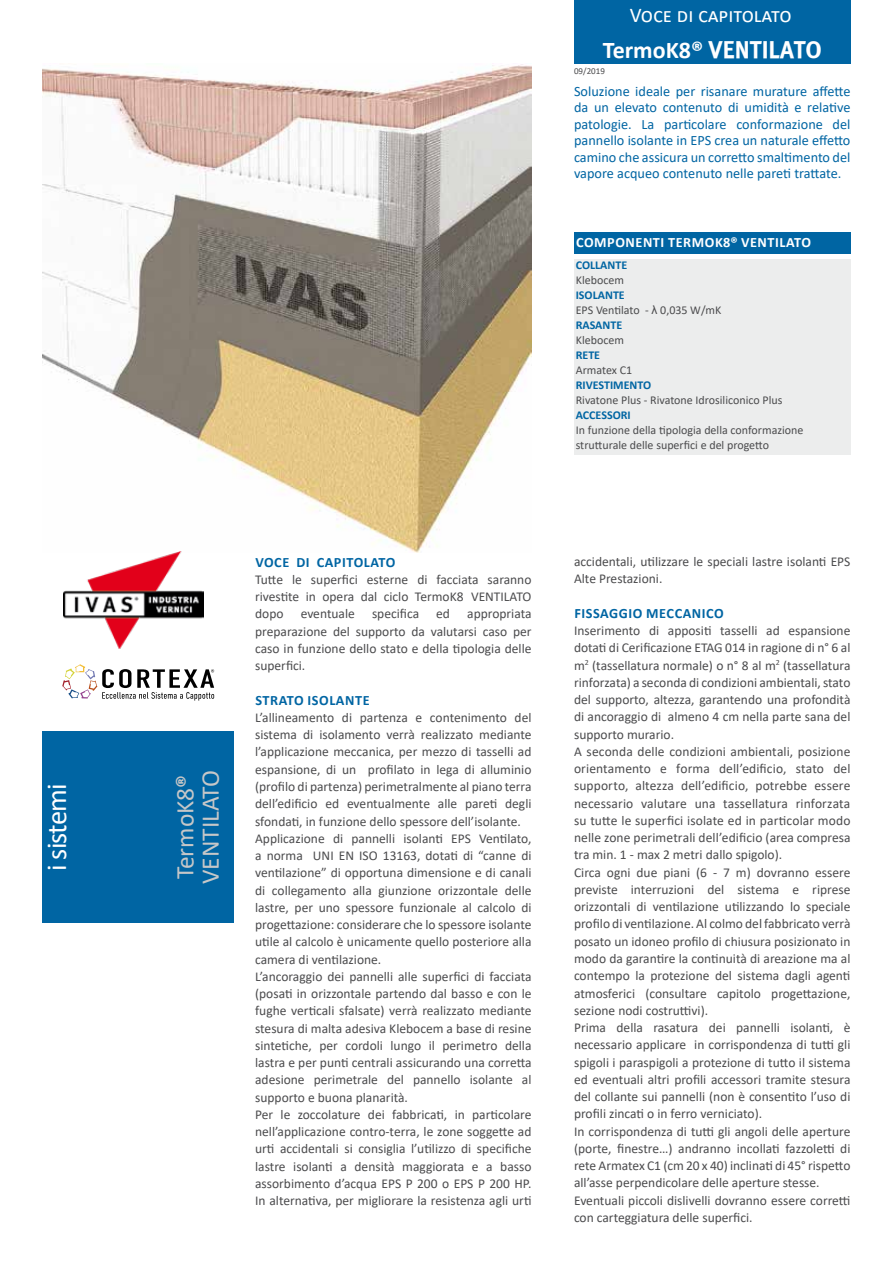
<style>
.page{position:relative;width:893px;height:1263px;background:#fff}
.page>*{position:absolute;margin:0;border:0;box-sizing:border-box;transform-origin:0 0}
.t1{font:28.5px "Calibri";letter-spacing:-.03em;color:#fff}
.t2{font:25.5px/25.5px "Calibri";color:#c6c7c8}
.t3{font:24px "Meta Bold Caps";color:#fff}
.t4{font:21px "Calibri";color:#fff}
.t5{font:14.25px/16.5px "Calibri";color:#0065a3;text-align:justify}
.t6{font:700 14.25px "Calibri";letter-spacing:.04em;color:#0065a3}
.t7{font:700 14.25px "Calibri";letter-spacing:.04em;color:#fff}
.t8{font:13.5px/17.2px "Calibri";color:#4b4b4d}
.t9{font:12px/15px "Calibri";color:#4b4b4d}
.t10{font:700 12px "Calibri";color:#0065a3}
.t11{font:9px "Calibri";color:#4b4b4d}
.s1{font-weight:700}
.s2{font-family:"Calibri";font-weight:700}
.s3{font-weight:700;color:#0065a3}
.s4{font-family:"Arial"}
</style>
<div class="page">
<div style="left:43px;top:731px;width:191px;height:192px;background:#0065a3"></div>
<div style="left:574px;top:0;width:276px;height:64px;background:#0065a3"></div>
<div style="left:574px;top:233px;width:276px;height:21px;background:#0065a3"></div>
<div style="left:574px;top:259px;width:276px;height:195px;background:#eceded"></div>
<img style="left:43px;top:64px;width:488px;height:489px">
<img style="left:64px;top:551px;width:140px;height:97px">
<svg style="left:62px;top:664px;width:152px;height:37px"></svg>
<h1 class="t1" style="left:37px;top:871px;width:89px;rotate:-90deg">i sistemi</h1>
<h2 class="t2" style="left:172px;top:884px;width:116px;rotate:-90deg">TermoK8<span class="s1">®<br></span>VENTILATO</h2>
<p class="t6" style="left:255px;top:552px;width:141px">VOCE DI CAPITOLATO</p>
<p class="t8" style="left:255px;top:570px;width:278px;text-align:justify">Tutte le superfici esterne di facciata saranno rivestite in opera dal ciclo TermoK8 VENTILATO dopo</p>
<p class="t8" style="left:301px;top:605px;width:56px">eventuale</p>
<p class="t8" style="left:372px;top:605px;width:49px">specifica</p>
<p class="t8" style="left:436px;top:605px;width:15px">ed</p>
<p class="t8" style="left:255px;top:605px;width:278px;text-align:justify;text-indent:212px">appropriata preparazione del supporto da valutarsi caso per caso in funzione dello stato e della tipologia delle superfici.</p>
<p class="t6" style="left:255px;top:690px;width:116px">STRATO ISOLANTE</p>
<p class="t8" style="left:255px;top:708px;width:278px">L’allineamento di partenza e contenimento del sistema di isolamento verrà realizzato mediante l’applicazione meccanica, per mezzo di tasselli ad espansione, di un profilato in lega di alluminio (profilo di partenza) perimetralmente al piano terra dell’edificio ed eventualmente alle pareti degli sfondati, in funzione dello spessore dell’isolante.<br>Applicazione di pannelli isolanti EPS Ventilato, a norma UNI EN ISO 13163, dotati di “canne di ventilazione” di opportuna dimensione e di canali di collegamento alla giunzione orizzontale delle lastre, per uno spessore funzionale al calcolo di progettazione: considerare che lo spessore isolante utile al calcolo è unicamente quello posteriore alla camera di ventilazione.<br>L’ancoraggio dei pannelli alle superfici di facciata (posati in orizzontale partendo dal basso e con le fughe verticali sfalsate) verrà realizzato mediante stesura di malta adesiva Klebocem a base di resine sintetiche, per cordoli lungo il perimetro della lastra e per punti centrali assicurando una corretta adesione perimetrale del pannello isolante al supporto e buona planarità.<br>Per le zoccolature dei fabbricati, in particolare nell’applicazione contro-terra, le zone soggette ad urti accidentali si consiglia l’utilizzo di specifiche lastre isolanti a densità maggiorata e a basso assorbimento d’acqua EPS P 200 o EPS P 200 HP.<br>In alternativa, per migliorare la resistenza agli urti</p>
<h3 class="t4" style="left:630px;top:1px;width:163px">Voce di capitolato</h3>
<h3 class="t3" style="left:603px;top:36px;width:220px"><span class="s2">TermoK8®</span> VENTILATO</h3>
<p class="t11" style="left:574px;top:64px;width:32px">09/2019</p>
<p class="t5" style="left:574px;top:82px;width:278px">Soluzione ideale per risanare murature affette da un elevato contenuto di umidità e relative patologie. La particolare conformazione del pannello isolante in EPS crea un naturale effetto camino che assicura un corretto smaltimento del vapore acqueo contenuto nelle pareti trattate.</p>
<p class="t7" style="left:576px;top:232px;width:236px">COMPONENTI TERMOK8® VENTILATO</p>
<p class="t10" style="left:576px;top:257px;width:53px">COLLANTE</p>
<p class="t9" style="left:576px;top:272px;width:50px">Klebocem</p>
<p class="t9" style="left:576px;top:287px;width:147px"><span class="s3">ISOLANTE<br></span>EPS Ventilato - <span class="s4">λ</span> 0,035 W/mK<br><span class="s3">RASANTE</span></p>
<p class="t9" style="left:576px;top:332px;width:50px">Klebocem</p>
<p class="t10" style="left:576px;top:347px;width:26px">RETE</p>
<p class="t9" style="left:576px;top:362px;width:58px">Armatex C1</p>
<p class="t10" style="left:576px;top:377px;width:77px">RIVESTIMENTO</p>
<p class="t9" style="left:576px;top:392px;width:208px">Rivatone Plus - Rivatone Idrosiliconico Plus</p>
<p class="t10" style="left:576px;top:407px;width:56px">ACCESSORI</p>
<p class="t9" style="left:576px;top:422px;width:229px">In funzione della tipologia della conformazione strutturale delle superfici e del progetto</p>
<p class="t8" style="left:574px;top:553px;width:278px">accidentali, utilizzare le speciali lastre isolanti EPS<br>Alte Prestazioni.</p>
<p class="t6" style="left:574px;top:603px;width:151px">FISSAGGIO MECCANICO</p>
<p class="t8" style="left:574px;top:622px;width:278px">Inserimento di appositi tasselli ad espansione dotati di Cerificazione ETAG 014 in ragione di n° 6 al m<sup>2</sup> (tassellatura normale) o n° 8 al m<sup>2</sup> (tassellatura rinforzata) a seconda di condizioni ambientali, stato del supporto, altezza, garantendo una profondità di ancoraggio di almeno 4 cm nella parte sana del supporto murario.<br>A seconda delle condizioni ambientali, posizione orientamento e forma dell’edificio, stato del supporto, altezza dell’edificio, potrebbe essere necessario valutare una tassellatura rinforzata su tutte le superfici isolate ed in particolar modo nelle zone perimetrali dell’edificio (area compresa tra min. 1 - max 2 metri dallo spigolo).<br>Circa ogni due piani (6 - 7 m) dovranno essere previste interruzioni del sistema e riprese orizzontali di ventilazione utilizzando lo speciale profilo di ventilazione. Al colmo del fabbricato verrà posato un idoneo profilo di chiusura posizionato in modo da garantire la continuità di areazione ma al contempo la protezione del sistema dagli agenti atmosferici (consultare capitolo progettazione, sezione nodi costruttivi).<br>Prima della rasatura dei pannelli isolanti, è necessario applicare in corrispondenza di tutti gli spigoli i paraspigoli a protezione di tutto il sistema ed eventuali altri profili accessori tramite stesura del collante sui pannelli (non è consentito l’uso di profili zincati o in ferro verniciato).<br>In corrispondenza di tutti gli angoli delle aperture (porte, finestre…) andranno incollati fazzoletti di rete Armatex C1 (cm 20 x 40) inclinati di 45° rispetto all’asse perpendicolare delle aperture stesse.<br>Eventuali piccoli dislivelli dovranno essere corretti con carteggiatura delle superfici.</p>
</div>
